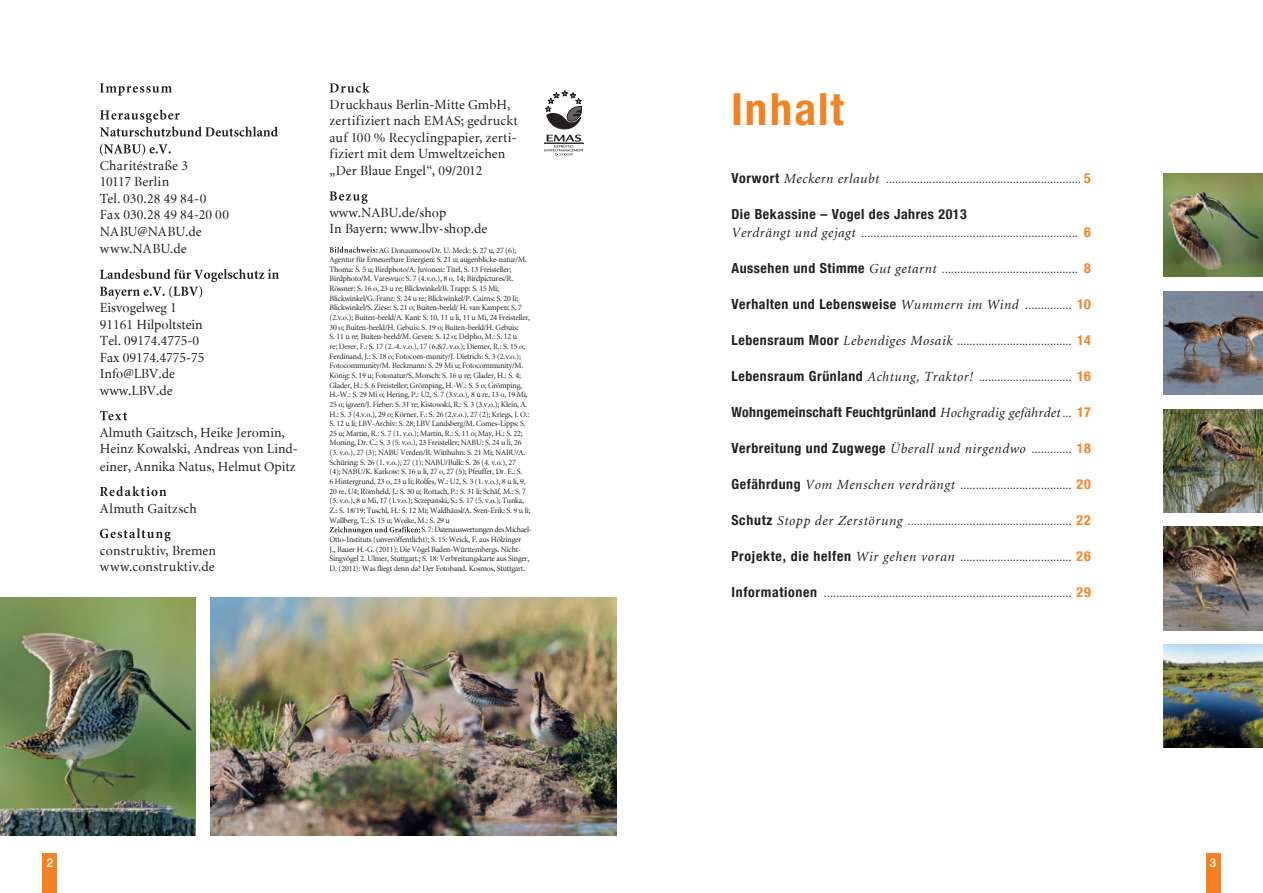
<style>
.page{position:relative;width:1263px;height:893px;background:#fff}
.page>*{position:absolute;margin:0;border:0;box-sizing:border-box;transform-origin:0 0}
.t1{font:700 45px "Neue Helvetica Condensed BQ";letter-spacing:.05em;color:#f58220}
.t2{font:13.8px/16.5px "Minion";color:#231f20}
.t3{font:700 condensed 13.8px "Helvetica Neue";letter-spacing:.04em;color:#231f20}
.t4{font:700 condensed 13.8px "Helvetica Neue";letter-spacing:.02em;color:#231f20}
.t5{font:13.8px "Minion";letter-spacing:.02em;color:#231f20}
.t6{font:500 12.3px "Neue Helvetica BQ";color:#fff}
.t7{font:12px "Neue Helvetica Condensed BQ";color:#231f20}
.t8{font:8.1px "Minion";letter-spacing:-.02em;color:#231f20}
.t9{font:8.1px "Minion";letter-spacing:-.04em;color:#231f20}
.s1{font-family:"Helvetica Neue";font-weight:700;font-stretch:condensed;font-size:13.8px}
.s2{font-family:"Minion";font-style:italic;font-size:13.8px}
.s3{font-family:"Helvetica Neue";font-weight:700;font-stretch:condensed;font-size:13.8px;color:#f58220}
.s4{font-family:"Minion";font-weight:400;font-style:italic;font-stretch:normal}
.s5{font-family:"Neue Helvetica Condensed BQ";font-weight:400;font-stretch:normal;font-size:12px}
.s6{color:#f58220}
</style>
<div class="page">
<div style="left:43px;top:853px;width:14px;height:39px;background:#f58220"></div>
<img style="left:1163px;top:527px;width:100px;height:103px">
<svg style="left:100px;top:83px;width:72px;height:13px"></svg>
<svg style="left:100px;top:110px;width:178px;height:27px"></svg>
<svg style="left:100px;top:144px;width:71px;height:12px"></svg>
<svg style="left:100px;top:269px;width:179px;height:30px"></svg>
<svg style="left:100px;top:411px;width:27px;height:9px"></svg>
<svg style="left:100px;top:486px;width:66px;height:10px"></svg>
<svg style="left:100px;top:528px;width:71px;height:13px"></svg>
<svg style="left:330px;top:83px;width:40px;height:10px"></svg>
<svg style="left:330px;top:191px;width:38px;height:13px"></svg>
<svg style="left:330px;top:247px;width:47px;height:6px"></svg>
<svg style="left:330px;top:526px;width:90px;height:8px"></svg>
<img style="left:210px;top:597px;width:406px;height:239px">
<div style="left:1205px;top:853px;width:15px;height:39px;background:#f58220"></div>
<img style="left:1163px;top:409px;width:100px;height:103px">
<img style="left:1163px;top:291px;width:100px;height:104px">
<img style="left:1163px;top:173px;width:100px;height:104px">
<img style="left:1163px;top:645px;width:100px;height:103px">
<svg style="left:545px;top:91px;width:37px;height:38px"></svg>
<svg style="left:544px;top:135px;width:40px;height:21px"></svg>
<img style="left:1px;top:597px;width:195px;height:239px">
<h2 class="t2" style="left:100px;top:158px;width:131px">Charitéstraße 3<br>10117 Berlin<br>Tel. 030.28 49 84-0<br>Fax 030.28 49 84-20 00<br>NABU@NABU.de www.NABU.de</h2>
<h2 class="t2" style="left:100px;top:301px;width:106px">Eisvogelweg 1<br>91161 Hilpoltstein<br>Tel. 09174.4775-0<br>Fax 09174.4775-75<br>Info@LBV.de www.LBV.de</h2>
<h2 class="t2" style="left:100px;top:425px;width:200px">Almuth Gaitzsch, Heike Jeromin,<br>Heinz Kowalski, Andreas von Lind&shy;einer, Annika Natus, Helmut Opitz</h2>
<h2 class="t5" style="left:100px;top:502px;width:98px">Almuth Gaitzsch</h2>
<h2 class="t2" style="left:100px;top:543px;width:117px">construktiv, Bremen www.construktiv.de</h2>
<h2 class="t2" style="left:330px;top:97px;width:190px">Druckhaus Berlin-Mitte GmbH, zertifiziert nach EMAS; gedruckt auf 100 % Recyclingpapier, zerti&shy;fiziert mit dem Umweltzeichen „Der Blaue Engel“, 09/2012</h2>
<h2 class="t2" style="left:330px;top:205px;width:159px">www.NABU.de/shop<br>In Bayern: www.lbv-shop.de</h2>
<p class="t8" style="left:379px;top:246px;width:139px">AG Donaumoos/Dr. U. Meck: S. 27 u, 27 (6);</p>
<p class="t8" style="left:330px;top:256px;width:199px">Agentur für Erneuerbare Energien: S. 21 u; augenblicke-natur/M.</p>
<p class="t8" style="left:330px;top:266px;width:183px">Thoma: S. 5 u; Birdphoto/A. Juvonen: Titel, S. 13 Freisteller;</p>
<p class="t8" style="left:330px;top:275px;width:185px">Birdphoto/M. Varesvuo: S. 7 (4.v.o.), 8 o, 14; Birdpictures/R.</p>
<p class="t8" style="left:330px;top:285px;width:171px">Rössner: S. 16 o, 23 u re; Blickwinkel/B. Trapp: S. 15 Mi;</p>
<p class="t8" style="left:330px;top:295px;width:190px">Blickwinkel/G. Franz: S. 24 u re; Blickwinkel/P. Cairns: S. 20 li;</p>
<p class="t8" style="left:330px;top:304px;width:194px">Blickwinkel/S. Ziese: S. 21 o; Buiten-beeld/ H. van Kampen: S. 7</p>
<p class="t8" style="left:330px;top:314px;width:202px">(2.v.o.); Buiten-beeld/A. Kant: S. 10, 11 u li, 11 u Mi, 24 Freisteller,</p>
<p class="t8" style="left:330px;top:324px;width:191px">30 o; Buiten-beeld/H. Gebuis: S. 19 o; Buiten-beeld/H. Gebuis:</p>
<p class="t8" style="left:330px;top:333px;width:189px">S. 11 u re; Buiten-beeld/M. Geven: S. 12 o; Delpho, M.: S. 12 u</p>
<p class="t8" style="left:330px;top:343px;width:197px">re; Derer, F.: S. 17 (2.-4. v.o.), 17 (6.&amp;7. v.o.); Diemer, R.: S. 15 o;</p>
<p class="t8" style="left:330px;top:353px;width:193px">Ferdinand, J.: S. 18 o; Fotocom-munity/J. Dietrich: S. 3 (2.v.o.);</p>
<p class="t8" style="left:330px;top:362px;width:195px">Fotocommunity/M. Beckmann: S. 29 Mi u; Fotocommunity/M.</p>
<p class="t8" style="left:330px;top:372px;width:193px">König: S. 19 u; Fotonatur/S. Morsch: S. 16 u re; Glader, H.: S. 4;</p>
<p class="t8" style="left:330px;top:381px;width:194px">Glader, H.: S. 6 Freisteller; Grömping, H.-W.: S. 5 o; Grömping,</p>
<p class="t8" style="left:330px;top:391px;width:199px">H.-W.: S. 29 Mi o; Hering, P.: U2, S. 7 (3.v.o.), 8 u re, 13 o, 19 Mi,</p>
<p class="t8" style="left:330px;top:401px;width:199px">25 o; igreen/J. Fieber: S. 31 re; Kistowski, R.: S. 3 (3.v.o.); Klein, A.</p>
<p class="t8" style="left:330px;top:410px;width:202px">H.: S. 3 (4.v.o.), 29 o; Körner, F.: S. 26 (2.v.o.), 27 (2); Kriegs, J. O.:</p>
<p class="t8" style="left:330px;top:420px;width:198px">S. 12 u li; LBV-Archiv: S. 28; LBV Landsberg/M. Comes-Lipps: S.</p>
<p class="t8" style="left:330px;top:430px;width:195px">25 u; Martin, R.: S. 7 (1. v.o.); Martin, R.: S. 11 o; May, H.: S. 22;</p>
<p class="t8" style="left:330px;top:439px;width:193px">Moning, Dr. C.: S. 3 (5. v.o.), 23 Freisteller; NABU: S. 24 u li, 26</p>
<p class="t8" style="left:330px;top:449px;width:197px">(3. v.o.), 27 (3); NABU Verden/B. Witthuhn: S. 21 Mi; NABU/A.</p>
<p class="t8" style="left:330px;top:459px;width:188px">Schüring: S. 26 (1. v.o.), 27 (1); NABU/Bulk: S. 26 (4. v.o.), 27</p>
<p class="t8" style="left:330px;top:468px;width:194px">(4); NABU/K. Karkow: S. 16 u li, 27 o, 27 (5); Pfeuffer, Dr. E.: S.</p>
<p class="t8" style="left:330px;top:478px;width:198px">6 Hintergrund, 23 o, 23 u li; Rolfes, W.: U2, S. 3 (1. v.o.), 8 u li, 9,</p>
<p class="t8" style="left:330px;top:488px;width:198px">20 re, U4; Römheld, J.: S. 30 u; Rottach, P.: S. 31 li; Schäf, M.: S. 7</p>
<p class="t8" style="left:330px;top:497px;width:196px">(5. v.o.), 8 u Mi, 17 (1.v.o.); Sczepanski, S.: S. 17 (5. v.o.); Tunka,</p>
<p class="t8" style="left:330px;top:507px;width:202px">Z.: S. 18/19; Tuschl, H.: S. 12 Mi; Waldhäusl/A. Sven-Erik: S. 9 u li;</p>
<p class="t8" style="left:330px;top:517px;width:122px">Wallberg, T.: S. 15 u; Woike, M.: S. 29 u</p>
<p class="t9" style="left:421px;top:526px;width:112px">S. 7: Datenauswertungen des Michael-</p>
<p class="t8" style="left:330px;top:536px;width:193px">Otto-Instituts (unveröffentlicht); S. 15: Weick, F. aus Hölzinger</p>
<p class="t8" style="left:330px;top:545px;width:193px">J., Bauer H.-G. (2011): Die Vögel Baden-Württembergs. Nicht-</p>
<p class="t8" style="left:330px;top:555px;width:201px">Singvögel 2. Ulmer, Stuttgart.; S. 18: Verbreitungskarte aus Singer,</p>
<p class="t8" style="left:330px;top:565px;width:197px">D. (2011): Was fliegt denn da? Der Fotoband. Kosmos, Stuttgart.</p>
<h1 class="t1" style="left:731px;top:93px;width:114px">Inhalt</h1>
<h3 class="t7" style="left:731px;top:175px;width:361px"><span class="s1">Vorwort</span> <span class="s2">Meckern erlaubt</span> ............................................................... <span class="s3">5</span></h3>
<h2 class="t3" style="left:731px;top:206px;width:237px">Die Bekassine – Vogel des Jahres 2013</h2>
<h3 class="t7" style="left:731px;top:229px;width:361px"><span class="s2">Verdrängt und gejagt</span> ...................................................................... <span class="s3">6</span></h3>
<h3 class="t7" style="left:731px;top:265px;width:361px"><span class="s1">Aussehen und Stimme</span> <span class="s2">Gut getarnt</span> ............................................ <span class="s3">8</span></h3>
<h2 class="t3" style="left:731px;top:296px;width:361px">Verhalten und Lebensweise <span class="s4">Wummern im Wind</span> <span class="s5">...............</span> <span class="s6">10</span></h2>
<h3 class="t7" style="left:731px;top:337px;width:361px"><span class="s1">Lebensraum Moor</span> <span class="s2">Lebendiges Mosaik</span> ..................................... <span class="s3">14</span></h3>
<h3 class="t7" style="left:731px;top:373px;width:361px"><span class="s1">Lebensraum Grünland</span> <span class="s2">Achtung, Traktor!</span> .............................. <span class="s3">16</span></h3>
<h2 class="t4" style="left:731px;top:404px;width:361px">Wohngemeinschaft Feuchtgrünland <span class="s4">Hochgradig gefährdet</span> <span class="s5">...</span> <span class="s6">17</span></h2>
<h2 class="t3" style="left:731px;top:440px;width:361px">Verbreitung und Zugwege <span class="s4">Überall und nirgendwo</span> <span class="s5">.............</span> <span class="s6">18</span></h2>
<h3 class="t7" style="left:731px;top:481px;width:361px"><span class="s1">Gefährdung</span> <span class="s2">Vom Menschen verdrängt</span> .................................... <span class="s3">20</span></h3>
<h3 class="t7" style="left:731px;top:517px;width:361px"><span class="s1">Schutz</span> <span class="s2">Stopp der Zerstörung</span> ..................................................... <span class="s3">22</span></h3>
<h3 class="t7" style="left:731px;top:553px;width:361px"><span class="s1">Projekte, die helfen</span> <span class="s2">Wir gehen voran</span> .................................... <span class="s3">26</span></h3>
<h3 class="t7" style="left:731px;top:589px;width:361px"><span class="s1">Informationen</span> ................................................................................ <span class="s3">29</span></h3>
<h3 class="t6" style="left:46px;top:858px;width:8px">2</h3>
<h3 class="t6" style="left:1209px;top:858px;width:8px">3</h3>
</div>
